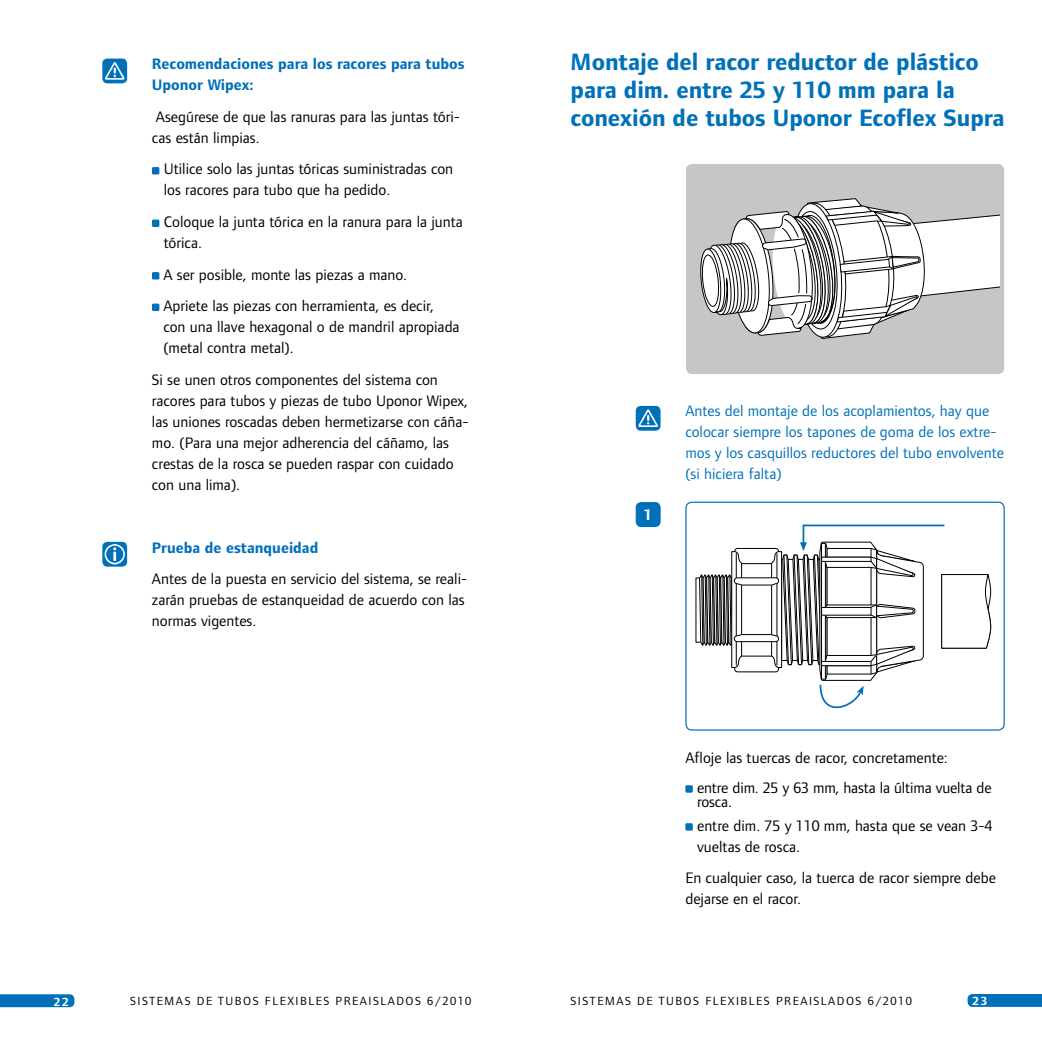
<style>
.page{position:relative;width:1042px;height:1042px;background:#fff}
.page>*{position:absolute;margin:0;border:0;box-sizing:border-box;transform-origin:0 0}
.t1{font:700 24.5px/28px "Foundry Form Sans";letter-spacing:-.005em;color:#0071b9}
.t2{font:15.75px/21px "Foundry Form Sans";color:#000}
.t3{font:15.75px/21px "Foundry Form Sans";color:#0071b9}
.t4{font:700 15.75px/21px "Foundry Form Sans";color:#0071b9}
.t5{font:700 15.75px "Foundry Form Sans";color:#fff}
.t6{font:12.25px "Foundry Form Sans";letter-spacing:.12em;color:#000}
.t7{font:700 12.25px "Foundry Form Sans";color:#fff}
</style>
<div class="page">
<svg style="left:0;top:994px;width:74px;height:13px"></svg>
<svg style="left:967px;top:994px;width:75px;height:13px"></svg>
<div style="left:152px;top:167px;width:7px;height:7px;background:#0071b9"></div>
<div style="left:152px;top:220px;width:7px;height:7px;background:#0071b9"></div>
<div style="left:152px;top:272px;width:7px;height:7px;background:#0071b9"></div>
<div style="left:152px;top:304px;width:7px;height:7px;background:#0071b9"></div>
<div style="left:102px;top:59px;width:25px;height:24px;background:#0071b9;border-radius:5px"></div>
<svg style="left:105px;top:62px;width:20px;height:18px"></svg>
<div style="left:102px;top:542px;width:25px;height:25px;background:#0071b9;border-radius:5px"></div>
<svg style="left:104px;top:543px;width:22px;height:22px"></svg>
<div style="left:686px;top:164px;width:318px;height:210px;background:#c5c6c8;border-radius:6px"></div>
<svg style="left:700px;top:198px;width:300px;height:141px"></svg>
<div style="left:685px;top:785px;width:8px;height:8px;background:#0071b9"></div>
<div style="left:685px;top:823px;width:8px;height:7px;background:#0071b9"></div>
<svg style="left:698px;top:524px;width:293px;height:184px"></svg>
<div style="left:685px;top:502px;width:320px;height:228px;border:1px solid #0071b9;border-radius:6px"></div>
<div style="left:636px;top:502px;width:24px;height:24px;background:#0071b9;border-radius:5px"></div>
<div style="left:636px;top:502px;width:24px;height:25px;border:1px solid #0071b9;border-radius:5px"></div>
<div style="left:636px;top:406px;width:24px;height:25px;background:#0071b9;border-radius:5px"></div>
<svg style="left:638px;top:409px;width:20px;height:18px"></svg>
<p class="t4" style="left:152px;top:54px;width:314px">Recomendaciones para los racores para tubos<br>Uponor Wipex:</p>
<p class="t2" style="left:152px;top:106px;width:310px">Asegúrese de que las ranuras para las juntas tóri&shy;cas están limpias.</p>
<p class="t2" style="left:164px;top:159px;width:291px">Utilice solo las juntas tóricas suministradas con los racores para tubo que ha pedido.</p>
<p class="t2" style="left:164px;top:211px;width:301px">Coloque la junta tórica en la ranura para la junta tórica.</p>
<p class="t2" style="left:163px;top:258px;width:272px;line-height:31.5px">A ser posible, monte las piezas a mano.<br>Apriete las piezas con herramienta, es decir,</p>
<p class="t2" style="left:163px;top:316px;width:298px">con una llave hexagonal o de mandril apropiada (metal contra metal).</p>
<p class="t2" style="left:152px;top:369px;width:318px">Si se unen otros componentes del sistema con racores para tubos y piezas de tubo Uponor Wipex, las uniones roscadas deben hermetizarse con cáña&shy;mo. (Para una mejor adherencia del cáñamo, las crestas de la rosca se pueden raspar con cuidado con una lima).</p>
<p class="t4" style="left:152px;top:537px;width:168px">Prueba de estanqueidad</p>
<p class="t2" style="left:152px;top:568px;width:317px">Antes de la puesta en servicio del sistema, se reali&shy;zarán pruebas de estanqueidad de acuerdo con las normas vigentes.</p>
<h1 class="t1" style="left:570px;top:47px;width:436px">Montaje del racor reductor de plástico para dim. entre 25 y 110 mm para la conexión de tubos Uponor Ecoflex Supra</h1>
<p class="t5" style="left:644px;top:506px;width:10px">1</p>
<p class="t3" style="left:685px;top:400px;width:320px">Antes del montaje de los acoplamientos, hay que colocar siempre los tapones de goma de los extre&shy;mos y los casquillos reductores del tubo envolvente (si hiciera falta)</p>
<p class="t2" style="left:697px;top:742px;width:296px;line-height:29.8px;text-indent:-12px">Afloje las tuercas de racor, concretamente:<br>entre dim. 25 y 63 mm, hasta la última vuelta de</p>
<p class="t2" style="left:697px;top:789px;width:297px;line-height:24px">rosca.<br>entre dim. 75 y 110 mm, hasta que se vean 3-4</p>
<p class="t2" style="left:685px;top:831px;width:312px;line-height:31px;text-indent:12px">vueltas de rosca.<br>En cualquier caso, la tuerca de racor siempre debe</p>
<p class="t2" style="left:685px;top:887px;width:117px">dejarse en el racor.</p>
<p class="t7" style="left:54px;top:994px;width:16px">22</p>
<p class="t6" style="left:130px;top:994px;width:343px">SISTEMAS DE TUBOS FLEXIBLES PREAISLADOS 6/2010</p>
<p class="t6" style="left:570px;top:994px;width:343px">SISTEMAS DE TUBOS FLEXIBLES PREAISLADOS 6/2010</p>
<p class="t7" style="left:972px;top:994px;width:16px">23</p>
</div>
